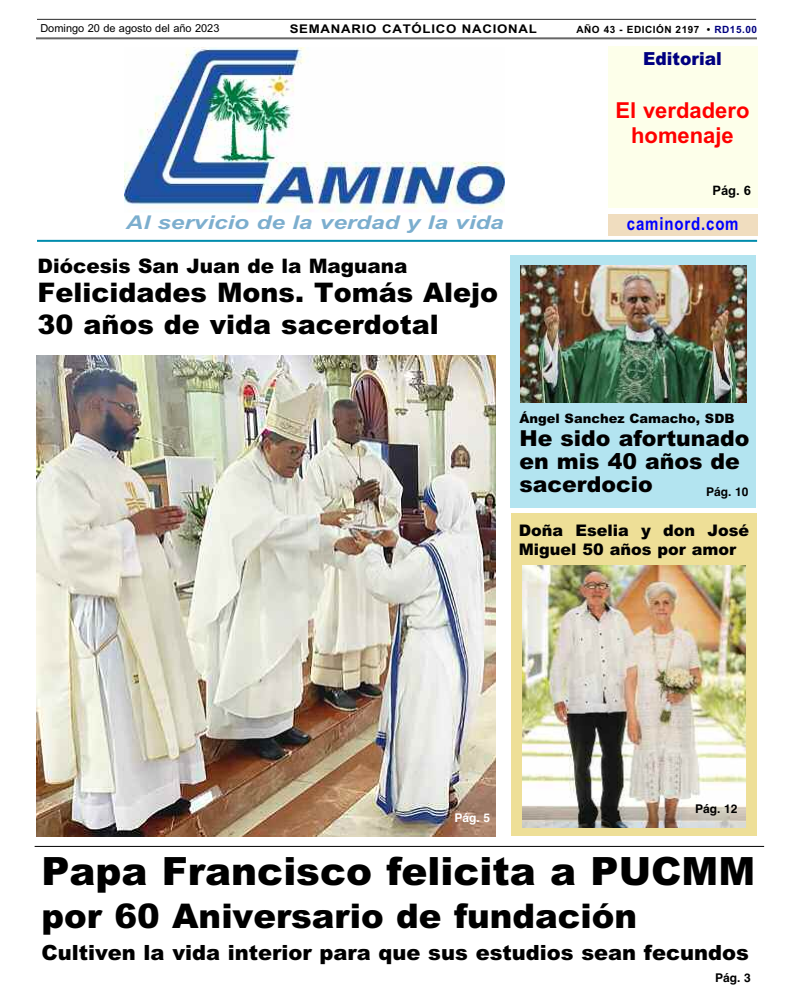
<style>
.page{position:relative;width:792px;height:1008px;background:#fff}
.page>*{position:absolute;margin:0;border:0;box-sizing:border-box;transform-origin:0 0}
.t1{font:900 39px "Arial";color:#000}
.t2{font:900 34px "Arial";color:#000}
.t3{font:900 27px/32.6px "Arial";color:#000}
.t4{font:900 22px/23px "Arial";color:#000}
.t5{font:700 22px/25px "Arial";color:#f00;text-align:center}
.t6{font:900 21px "Arial";color:#000}
.t7{font:900 20px "Arial";color:#000}
.t8{font:italic 700 19px "Arial";color:#7caece;scale:1.28 1}
.t9{font:700 18px "Arial";letter-spacing:.055em;color:#00f;scale:.83 1}
.t10{font:900 18px "Arial";color:#000080;scale:.95 1}
.t11{font:900 16px/19.2px "Arial";color:#000}
.t12{font:900 13px "Arial";color:#000}
.t13{font:700 13px "Arial";color:#000}
.t14{font:700 12px "Arial";letter-spacing:.055em;color:#000;scale:1.1 1}
.t15{font:700 12px "Helvetica";color:#000}
.t16{font:700 12px "Helvetica";color:#fff}
.t17{font:11px "Arial";color:#000}
.t18{font:700 10px "Arial";letter-spacing:.05em;color:#000}
.s1{color:#000080}
</style>
<div class="page">
<div style="left:608px;top:46px;width:150px;height:161px;background:#fdffea"></div>
<hr style="left:36px;top:37px;width:721px;height:2px;background:#666">
<hr style="left:37px;top:19px;width:719px;height:1px;background:#2b2b2b">
<hr style="left:37px;top:240px;width:720px;height:2px;background:#008cad">
<img style="left:125px;top:48px;width:380px;height:164px">
<div style="left:608px;top:214px;width:150px;height:22px;background:#f0ddbf"></div>
<img style="left:37px;top:355px;width:459px;height:481px">
<div style="left:511px;top:513px;width:246px;height:322px;background:#eedf97"></div>
<img style="left:522px;top:566px;width:224px;height:261px">
<hr style="left:35px;top:846px;width:729px;height:1px;background:#000">
<div style="left:510px;top:255px;width:246px;height:252px;background:#b3e4f0"></div>
<img style="left:520px;top:266px;width:227px;height:137px">
<p class="t17" style="left:40px;top:21px;width:181px">Domingo 20 de agosto del año 2023</p>
<p class="t14" style="left:290px;top:22px;width:226px">SEMANARIO CATÓLICO NACIONAL</p>
<p class="t18" style="left:577px;top:24px;width:182px">AÑO 43 - EDICIÓN 2197 • <span class="s1">RD15.00</span></p>
<p class="t10" style="left:643px;top:48px;width:84px">Editorial</p>
<p class="t5" style="left:616px;top:98px;width:135px">El verdadero homenaje</p>
<p class="t13" style="left:712px;top:183px;width:40px">Pág. 6</p>
<p class="t8" style="left:126px;top:211px;width:297px">Al servicio de la verdad y la vida</p>
<p class="t9" style="left:627px;top:213px;width:136px">caminord.com</p>
<p class="t7" style="left:38px;top:254px;width:372px">Diócesis San Juan de la Maguana</p>
<p class="t3" style="left:38px;top:276px;width:462px">Felicidades Mons. Tomás Alejo<br>30 años de vida sacerdotal</p>
<p class="t12" style="left:519px;top:411px;width:217px">Ángel Sanchez Camacho, SDB</p>
<p class="t4" style="left:519px;top:427px;width:232px">He sido afortunado en mis 40 años de sacerdocio</p>
<p class="t15" style="left:706px;top:485px;width:44px">Pág. 10</p>
<p class="t11" style="left:519px;top:521px;width:232px">Doña Eselia y don José<br>Miguel 50 años por amor</p>
<p class="t16" style="left:455px;top:811px;width:37px">Pág. 5</p>
<p class="t15" style="left:695px;top:802px;width:44px">Pág. 12</p>
<h1 class="t1" style="left:41px;top:849px;width:715px">Papa Francisco felicita a PUCMM</h1>
<h2 class="t2" style="left:41px;top:897px;width:597px">por 60 Aniversario de fundación</h2>
<p class="t6" style="left:41px;top:940px;width:709px">Cultiven la vida interior para que sus estudios sean fecundos</p>
<p class="t15" style="left:715px;top:971px;width:37px">Pág. 3</p>
</div>
